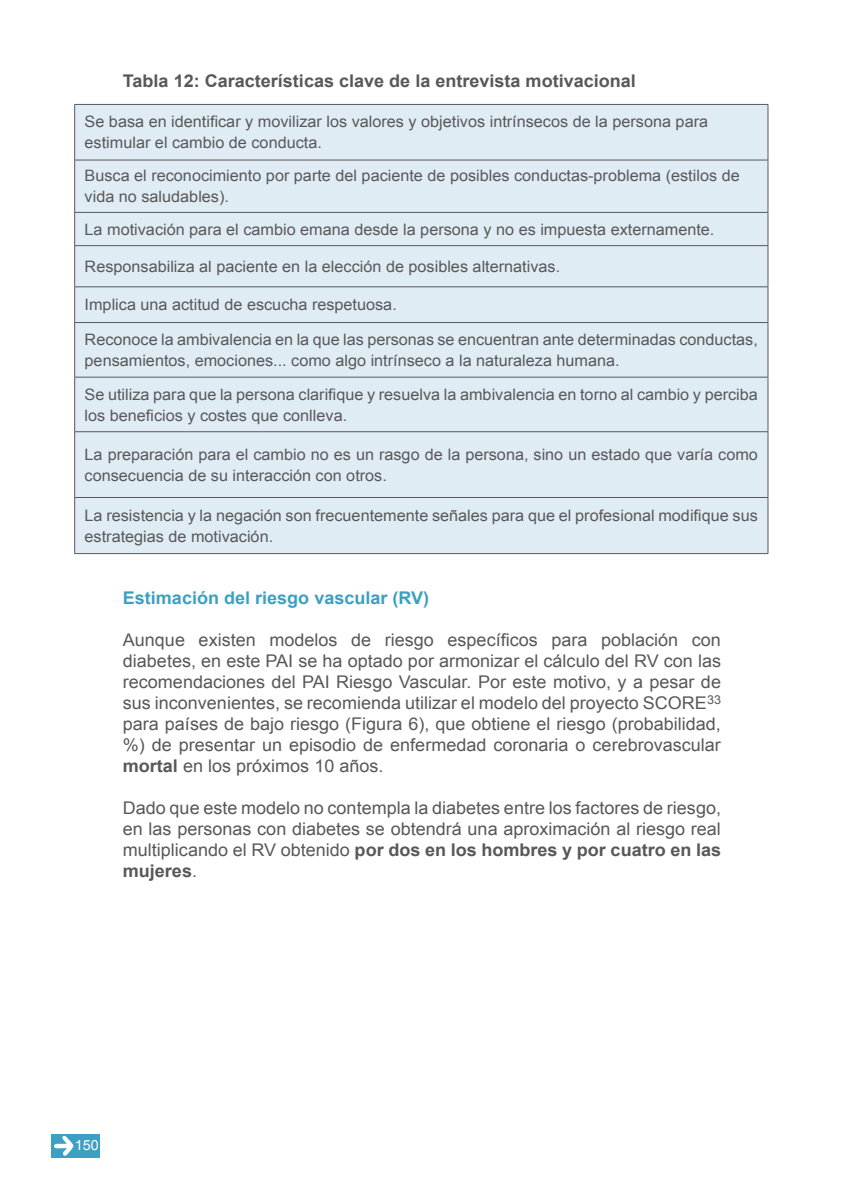
<style>
.page{position:relative;width:844px;height:1191px;background:#fff}
.page>*{position:absolute;margin:0;border:0;box-sizing:border-box;transform-origin:0 0}
.t1{font:17.5px/21px "Arial";color:#58585a;text-align:justify}
.t2{font:700 17.5px "Arial";color:#58585a}
.t3{font:700 17.5px "Arial";color:#3ca0c3}
.t4{font:15.75px/21px "Arial";color:#58585a}
.t5{font:14px "Arial";color:#fff}
.s1{font-weight:700}
</style>
<div class="page">
<div style="left:51px;top:1134px;width:49px;height:23px;background:#3ca0c3"></div>
<svg style="left:54px;top:1135px;width:19px;height:21px"></svg>
<div style="left:75px;top:105px;width:692px;height:448px;background:#e0ecf3"></div>
<hr style="left:74px;top:104px;width:694px;height:1px;background:#58585a">
<hr style="left:74px;top:105px;width:1px;height:55px;background:#58585a">
<hr style="left:767px;top:105px;width:1px;height:55px;background:#58585a">
<hr style="left:74px;top:160px;width:694px;height:1px;background:#58585a">
<hr style="left:74px;top:160px;width:1px;height:52px;background:#58585a">
<hr style="left:767px;top:160px;width:1px;height:52px;background:#58585a">
<hr style="left:74px;top:212px;width:694px;height:1px;background:#58585a">
<hr style="left:74px;top:213px;width:1px;height:32px;background:#58585a">
<hr style="left:767px;top:213px;width:1px;height:32px;background:#58585a">
<hr style="left:74px;top:245px;width:694px;height:1px;background:#58585a">
<hr style="left:74px;top:246px;width:1px;height:41px;background:#58585a">
<hr style="left:767px;top:246px;width:1px;height:41px;background:#58585a">
<hr style="left:74px;top:286px;width:694px;height:1px;background:#58585a">
<hr style="left:74px;top:287px;width:1px;height:35px;background:#58585a">
<hr style="left:767px;top:287px;width:1px;height:35px;background:#58585a">
<hr style="left:74px;top:322px;width:694px;height:1px;background:#58585a">
<hr style="left:74px;top:323px;width:1px;height:54px;background:#58585a">
<hr style="left:767px;top:323px;width:1px;height:54px;background:#58585a">
<hr style="left:74px;top:377px;width:694px;height:1px;background:#58585a">
<hr style="left:74px;top:377px;width:1px;height:54px;background:#58585a">
<hr style="left:767px;top:377px;width:1px;height:54px;background:#58585a">
<hr style="left:74px;top:431px;width:694px;height:1px;background:#58585a">
<hr style="left:74px;top:432px;width:1px;height:65px;background:#58585a">
<hr style="left:767px;top:432px;width:1px;height:65px;background:#58585a">
<hr style="left:74px;top:497px;width:694px;height:1px;background:#58585a">
<hr style="left:74px;top:498px;width:1px;height:55px;background:#58585a">
<hr style="left:767px;top:498px;width:1px;height:55px;background:#58585a">
<hr style="left:74px;top:553px;width:694px;height:1px;background:#58585a">
<p class="t2" style="left:123px;top:69px;width:514px">Tabla 12: Características clave de la entrevista motivacional</p>
<p class="t4" style="left:85px;top:112px;width:625px">Se basa en identificar y movilizar los valores y objetivos intrínsecos de la persona para estimular el cambio de conducta.</p>
<p class="t4" style="left:85px;top:166px;width:656px">Busca el reconocimiento por parte del paciente de posibles conductas-problema (estilos de vida no saludables).</p>
<p class="t4" style="left:85px;top:219px;width:631px">La motivación para el cambio emana desde la persona y no es impuesta externamente.</p>
<p class="t4" style="left:85px;top:256px;width:477px">Responsabiliza al paciente en la elección de posibles alternativas.</p>
<p class="t4" style="left:85px;top:288px;width:674px;line-height:34.6px">Implica una actitud de escucha respetuosa.<br>Reconoce la ambivalencia en la que las personas se encuentran ante determinadas conductas,</p>
<p class="t4" style="left:85px;top:344px;width:674px;line-height:33.6px">pensamientos, emociones... como algo intrínseco a la naturaleza humana.<br>Se utiliza para que la persona clarifique y resuelva la ambivalencia en torno al cambio y perciba</p>
<p class="t4" style="left:85px;top:405px;width:264px">los beneficios y costes que conlleva.</p>
<p class="t4" style="left:85px;top:444px;width:674px">La preparación para el cambio no es un rasgo de la persona, sino un estado que varía como consecuencia de su interacción con otros.</p>
<p class="t4" style="left:85px;top:505px;width:674px">La resistencia y la negación son frecuentemente señales para que el profesional modifique sus estrategias de motivación.</p>
<p class="t3" style="left:123px;top:586px;width:308px">Estimación del riesgo vascular (RV)</p>
<p class="t1" style="left:123px;top:629px;width:599px">Aunque existen modelos de riesgo específicos para población con diabetes, en este PAI se ha optado por armonizar el cálculo del RV con las recomendaciones del PAI Riesgo Vascular. Por este motivo, y a pesar de sus inconvenientes, se recomienda utilizar el modelo del proyecto SCORE<sup>33 </sup>para países de bajo riesgo (Figura 6), que obtiene el riesgo (probabilidad, %) de presentar un episodio de enfermedad coronaria o cerebrovascular <span class="s1">mortal</span> en los próximos 10 años.</p>
<p class="t1" style="left:123px;top:797px;width:599px">Dado que este modelo no contempla la diabetes entre los factores de riesgo, en las personas con diabetes se obtendrá una aproximación al riesgo real multiplicando el RV obtenido <span class="s1">por dos en los hombres y por cuatro en las mujeres</span>.</p>
<p class="t5" style="left:75px;top:1135px;width:26px">150</p>
</div>
